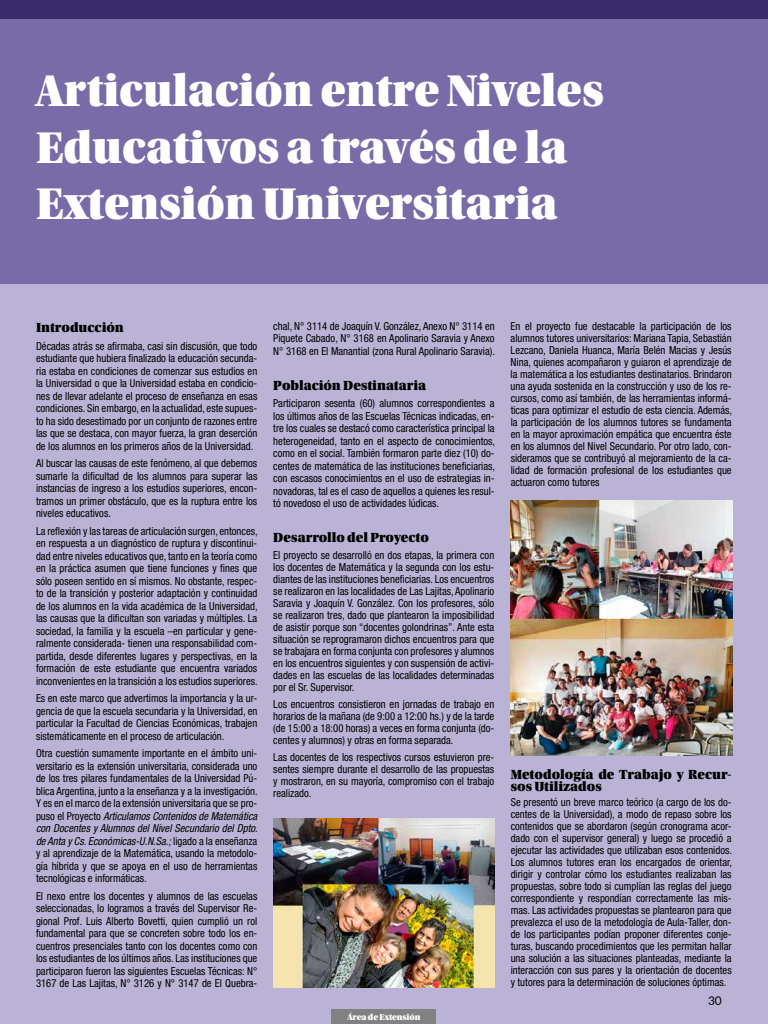
<style>
.page{position:relative;width:768px;height:1024px;background:#bbb3d5}
.page>*{position:absolute;margin:0;border:0;box-sizing:border-box;transform-origin:0 0}
.t1{font:47px/56.4px "Utopia Std Black Headline";color:#fff}
.t2{font:14px/12px "Utopia Std Black Headline";color:#000}
.t3{font:12px "Lato";color:#000}
.t4{font:condensed 11px/12.5px "Helvetica Neue LT Std";color:#000;text-align:justify}
.t5{font:9px "Utopia Std Black Headline";letter-spacing:-.01em;color:#fff}
.s1{font-style:italic}
</style>
<div class="page">
<div style="left:0;top:0;width:768px;height:284px;background:#786ba7"></div>
<img style="left:273px;top:818px;width:222px;height:170px">
<img style="left:510px;top:500px;width:222px;height:255px">
<div style="left:0;top:0;width:768px;height:18px;background:#382c6d"></div>
<div style="left:332px;top:1010px;width:104px;height:14px;background:#818181"></div>
<h1 class="t1" style="left:36px;top:64px;width:569px">Articulación entre Niveles<br>Educativos a través de la<br>Extensión Universitaria</h1>
<p class="t2" style="left:36px;top:322px;width:89px">Introducción</p>
<p class="t4" style="left:36px;top:339px;width:223px">Décadas atrás se afirmaba, casi sin discusión, que todo estudiante que hubiera finalizado la educación secunda&shy;ria estaba en condiciones de comenzar sus estudios en la Universidad o que la Universidad estaba en condicio&shy;nes de llevar adelante el proceso de enseñanza en esas condiciones. Sin embargo, en la actualidad, este supues&shy;to ha sido desestimado por un conjunto de razones entre las que se destaca, con mayor fuerza, la gran deserción de los alumnos en los primeros años de la Universidad.</p>
<p class="t4" style="left:36px;top:457px;width:223px">Al buscar las causas de este fenómeno, al que debemos sumarle la dificultad de los alumnos para superar las instancias de ingreso a los estudios superiores, encon&shy;tramos un primer obstáculo, que es la ruptura entre los niveles educativos.</p>
<p class="t4" style="left:36px;top:524px;width:223px">La reflexión y las tareas de articulación surgen, entonces, en respuesta a un diagnóstico de ruptura y discontinui&shy;dad entre niveles educativos que, tanto en la teoría como en la práctica asumen que tiene funciones y fines que sólo poseen sentido en sí mismos. No obstante, respec&shy;to de la transición y posterior adaptación y continuidad de los alumnos en la vida académica de la Universidad, las causas que la dificultan son variadas y múltiples. La sociedad, la familia y la escuela –en particular y gene&shy;ralmente considerada- tienen una responsabilidad com&shy;partida, desde diferentes lugares y perspectivas, en la formación de este estudiante que encuentra variados inconvenientes en la transición a los estudios superiores.</p>
<p class="t4" style="left:36px;top:692px;width:223px">Es en este marco que advertimos la importancia y la ur&shy;gencia de que la escuela secundaria y la Universidad, en particular la Facultad de Ciencias Económicas, trabajen sistemáticamente en el proceso de articulación.</p>
<p class="t4" style="left:36px;top:747px;width:223px">Otra cuestión sumamente importante en el ámbito uni&shy;versitario es la extensión universitaria, considerada uno de los tres pilares fundamentales de la Universidad Pú&shy;blica Argentina, junto a la enseñanza y a la investigación.<br>Y es en el marco de la extensión universitaria que se pro&shy;puso el Proyecto <span class="s1">Articulamos Contenidos de Matemática con Docentes y Alumnos del Nivel Secundario del Dpto. de Anta y Cs. Económicas-U.N.Sa.;</span> ligado a la enseñanza y al aprendizaje de la Matemática, usando la metodolo&shy;gía híbrida y que se apoya en el uso de herramientas tecnológicas e informáticas.</p>
<p class="t4" style="left:36px;top:889px;width:223px">El nexo entre los docentes y alumnos de las escuelas seleccionadas, lo logramos a través del Supervisor Re&shy;gional Prof. Luis Alberto Bovetti, quien cumplió un rol fundamental para que se concreten sobre todo los en&shy;cuentros presenciales tanto con los docentes como con los estudiantes de los últimos años. Las instituciones que participaron fueron las siguientes Escuelas Técnicas: N° 3167 de Las Lajitas, N° 3126 y N° 3147 de El Quebra-</p>
<p class="t4" style="left:273px;top:320px;width:223px">chal, N° 3114 de Joaquín V. González, Anexo N° 3114 en Piquete Cabado, N° 3168 en Apolinario Saravia y Anexo N° 3168 en El Manantial (zona Rural Apolinario Saravia).</p>
<p class="t2" style="left:273px;top:380px;width:154px">Población Destinataria</p>
<p class="t4" style="left:273px;top:397px;width:223px">Participaron sesenta (60) alumnos correspondientes a los últimos años de las Escuelas Técnicas indicadas, en&shy;tre los cuales se destacó como característica principal la heterogeneidad, tanto en el aspecto de conocimientos, como en el social. También formaron parte diez (10) do&shy;centes de matemática de las instituciones beneficiarias, con escasos conocimientos en el uso de estrategias in&shy;novadoras, tal es el caso de aquellos a quienes les resul&shy;tó novedoso el uso de actividades lúdicas.</p>
<p class="t2" style="left:273px;top:532px;width:157px">Desarrollo del Proyecto</p>
<p class="t4" style="left:273px;top:549px;width:223px;line-height:12px">El proyecto se desarrolló en dos etapas, la primera con los docentes de Matemática y la segunda con los estu&shy;diantes de las instituciones beneficiarias. Los encuentros se realizaron en las localidades de Las Lajitas, Apolinario Saravia y Joaquín V. González. Con los profesores, sólo se realizaron tres, dado que plantearon la imposibilidad de asistir porque son “docentes golondrinas”. Ante esta situación se reprogramaron dichos encuentros para que se trabajara en forma conjunta con profesores y alumnos en los encuentros siguientes y con suspensión de activi&shy;dades en las escuelas de las localidades determinadas por el Sr. Supervisor.</p>
<p class="t4" style="left:273px;top:698px;width:223px;line-height:12px">Los encuentros consistieron en jornadas de trabajo en horarios de la mañana (de 9:00 a 12:00 hs.) y de la tarde (de 15:00 a 18:00 horas) a veces en forma conjunta (do&shy;centes y alumnos) y otras en forma separada.</p>
<p class="t4" style="left:273px;top:751px;width:223px;line-height:12px">Las docentes de los respectivos cursos estuvieron pre&shy;sentes siempre durante el desarrollo de las propuestas y mostraron, en su mayoría, compromiso con el trabajo realizado.</p>
<p class="t5" style="left:347px;top:1013px;width:75px">Área de Extensión</p>
<p class="t4" style="left:511px;top:320px;width:223px;line-height:12px">En el proyecto fue destacable la participación de los alumnos tutores universitarios: Mariana Tapia, Sebastián Lezcano, Daniela Huanca, María Belén Macias y Jesús Nina, quienes acompañaron y guiaron el aprendizaje de la matemática a los estudiantes destinatarios. Brindaron una ayuda sostenida en la construcción y uso de los re&shy;cursos, como así también, de las herramientas informá&shy;ticas para optimizar el estudio de esta ciencia. Además, la participación de los alumnos tutores se fundamenta en la mayor aproximación empática que encuentra éste en los alumnos del Nivel Secundario. Por otro lado, con&shy;sideramos que se contribuyó al mejoramiento de la ca&shy;lidad de formación profesional de los estudiantes que actuaron como tutores</p>
<p class="t2" style="left:511px;top:769px;width:223px">Metodología de Trabajo y Recur&shy;sos Utilizados</p>
<p class="t4" style="left:511px;top:796px;width:223px;line-height:12px">Se presentó un breve marco teórico (a cargo de los do&shy;centes de la Universidad), a modo de repaso sobre los contenidos que se abordaron (según cronograma acor&shy;dado con el supervisor general) y luego se procedió a ejecutar las actividades que utilizaban esos contenidos.<br>Los alumnos tutores eran los encargados de orientar, dirigir y controlar cómo los estudiantes realizaban las propuestas, sobre todo si cumplían las reglas del juego correspondiente y respondían correctamente las mis&shy;mas. Las actividades propuestas se plantearon para que prevalezca el uso de la metodología de Aula-Taller, don&shy;de los participantes podían proponer diferentes conje&shy;turas, buscando procedimientos que les permitan hallar una solución a las situaciones planteadas, mediante la interacción con sus pares y la orientación de docentes y tutores para la determinación de soluciones óptimas.</p>
<p class="t3" style="left:708px;top:992px;width:15px">30</p>
</div>
